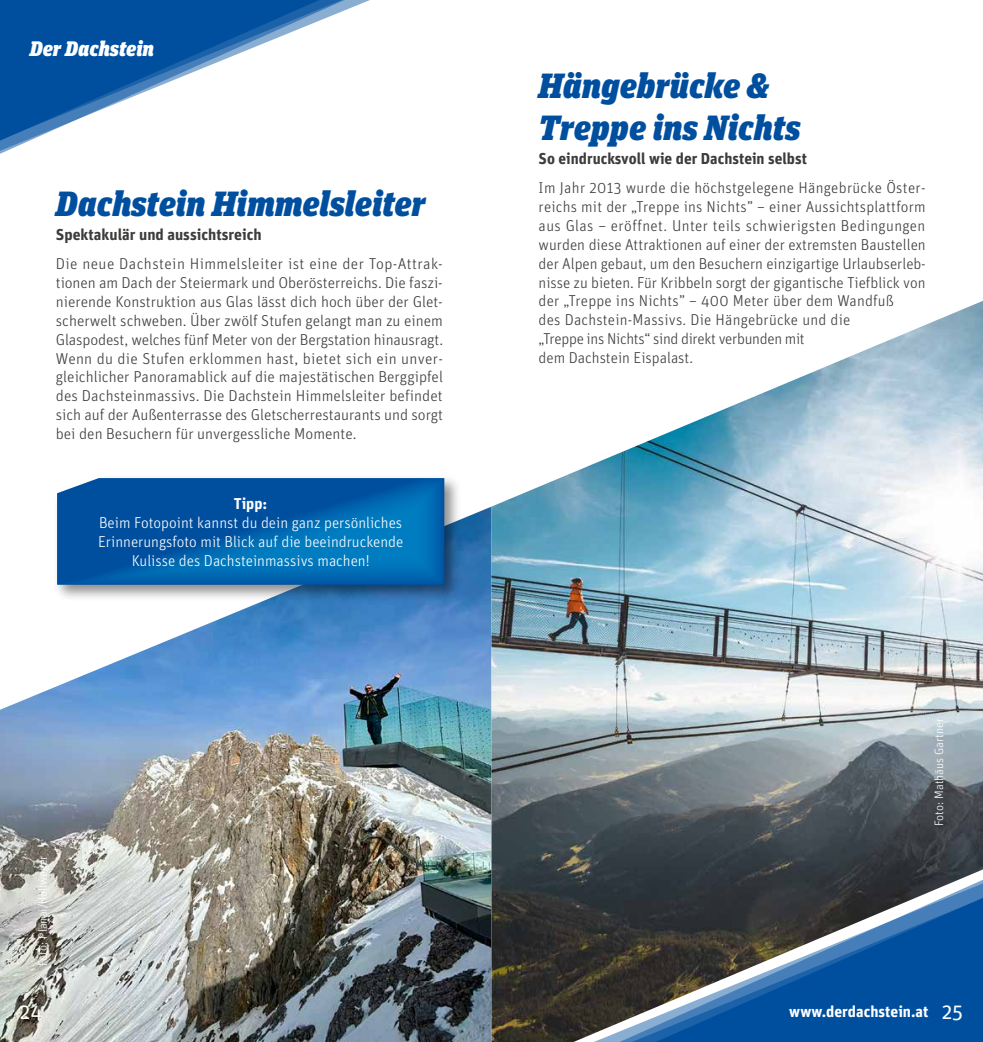
<style>
.page{position:relative;width:983px;height:1042px;background:#fff}
.page>*{position:absolute;margin:0;border:0;box-sizing:border-box;transform-origin:0 0}
.t1{font:italic 900 35px/42px "Unit Slab OT";color:#004f9f}
.t2{font:italic 900 21px "Unit Slab OT";color:#fff}
.t3{font:21px "Unit OT";color:#fff}
.t4{font:300 15.75px/18.9px "Unit OT";color:#3c3c3b}
.t5{font:300 15.75px/18.9px "Unit OT";color:#fff;text-align:center}
.t6{font:700 15.75px "Unit OT";color:#3c3c3b}
.t7{font:700 15.75px "Unit OT";color:#fff}
.t8{font:300 12.25px "Unit OT";color:#fff}
.s1{font-weight:400;font-size:21px}
</style>
<div class="page">
<svg style="left:0;top:0;width:353px;height:154px"></svg>
<img style="left:0;top:507px;width:491px;height:535px">
<img style="left:491px;top:301px;width:491px;height:741px">
<div style="left:54px;top:475px;width:408px;height:127px;background:#000;opacity:.45"></div>
<svg style="left:57px;top:478px;width:387px;height:107px;background:#025faa"></svg>
<h2 class="t2" style="left:30px;top:35px;width:126px">Der Dachstein</h2>
<h1 class="t1" style="left:56px;top:183px;width:371px">Dachstein Himmelsleiter</h1>
<p class="t6" style="left:56px;top:224px;width:207px">Spektakulär und aussichtsreich</p>
<p class="t4" style="left:56px;top:254px;width:389px;text-align:justify">Die neue Dachstein Himmelsleiter ist eine der Top-Attrak&shy;tionen am Dach der Steiermark und Oberösterreichs. Die faszi&shy;nierende Konstruktion aus Glas lässt dich hoch über der Glet&shy;scherwelt schweben. Über zwölf Stufen gelangt man zu einem Glaspodest, welches fünf Meter von der Bergstation hinausragt.<br>Wenn du die Stufen erklommen hast, bietet sich ein unver&shy;gleichlicher Panoramablick auf die majestätischen Berggipfel des Dachsteinmassivs. Die Dachstein Himmelsleiter befindet sich auf der Außenterrasse des Gletscherrestaurants und sorgt bei den Besuchern für unvergessliche Momente.</p>
<p class="t7" style="left:234px;top:493px;width:35px">Tipp:</p>
<p class="t5" style="left:98px;top:513px;width:307px">Beim Fotopoint kannst du dein ganz persönliches<br>Erinnerungsfoto mit Blick auf die beeindruckende<br>Kulisse des Dachsteinmassivs machen!</p>
<p class="t8" style="left:35px;top:966px;width:112px;rotate:-90deg">Foto: Planai/Höllweger</p>
<h2 class="t3" style="left:20px;top:998px;width:24px">24</h2>
<h1 class="t1" style="left:538px;top:65px;width:263px">Hängebrücke &amp;<br>Treppe ins Nichts</h1>
<p class="t6" style="left:538px;top:148px;width:270px">So eindrucksvoll wie der Dachstein selbst</p>
<p class="t4" style="left:538px;top:178px;width:388px">Im Jahr 2013 wurde die höchstgelegene Hängebrücke Öster&shy;reichs mit der „Treppe ins Nichts” – einer Aussichtsplattform aus Glas – eröffnet. Unter teils schwierigsten Bedingungen wurden diese Attraktionen auf einer der extremsten Baustellen der Alpen gebaut, um den Besuchern einzigartige Urlaubserleb&shy;nisse zu bieten. Für Kribbeln sorgt der gigantische Tiefblick von der „Treppe ins Nichts” – 400 Meter über dem Wandfuß<br>des Dachstein-Massivs. Die Hängebrücke und die<br>„Treppe ins Nichts“ sind direkt verbunden mit<br>dem Dachstein Eispalast.</p>
<p class="t8" style="left:931px;top:826px;width:110px;rotate:-90deg">Foto: Mathäus Gartner</p>
<p class="t7" style="left:789px;top:1001px;width:175px">www.derdachstein.at <span class="s1">25</span></p>
</div>
